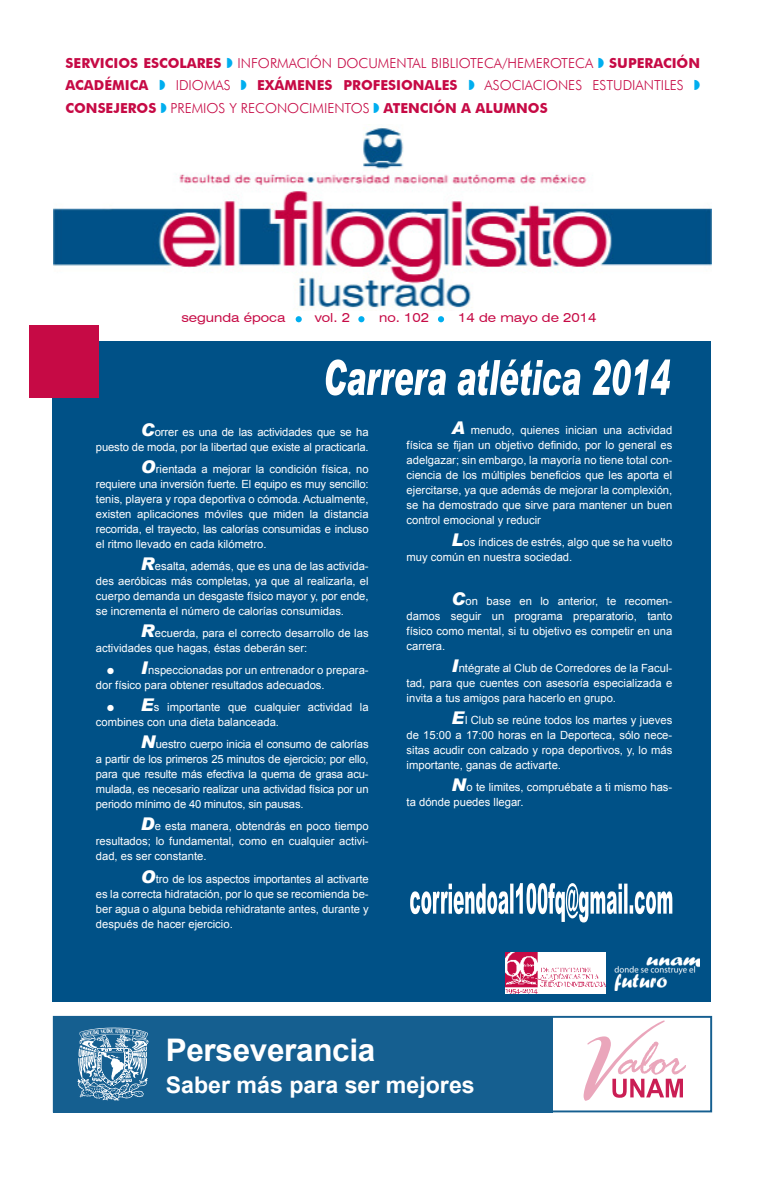
<style>
.page{position:relative;width:765px;height:1190px;background:#fff}
.page>*{position:absolute;margin:0;border:0;box-sizing:border-box;transform-origin:0 0}
.t1{font:700 31.12px "Arial";letter-spacing:-.01em;color:#fff}
.t2{font:700 22.88px "Arial";color:#fff}
.barra{font:300 13.75px/22.5px "Futura BT";color:#c60a45;text-align:justify}
.cprograma{font:expanded 12.5px "Swiss 721 BT";color:#c60a45}
.body_editorial{font:11.25px/15px "Arial";color:#fff;text-align:justify}
.s1{font-weight:700}
.s2{font-family:"Monotype Sorts";font-weight:400;color:#00aeef}
.s3{font-weight:900;font-style:italic;font-size:17.5px}
</style>
<div class="page">
<div style="left:52px;top:341px;width:659px;height:660px;background:#005187"></div>
<img style="left:615px;top:957px;width:85px;height:33px">
<img style="left:53px;top:128px;width:658px;height:180px">
<svg style="left:296px;top:316px;width:6px;height:6px"></svg>
<div style="left:358px;top:316px;width:7px;height:6px;background:#00aeef;border-radius:50%"></div>
<svg style="left:438px;top:316px;width:6px;height:6px"></svg>
<div style="left:29px;top:325px;width:70px;height:72px;background:#c60a45"></div>
<img style="left:506px;top:952px;width:100px;height:40px">
<svg style="left:326px;top:359px;width:344px;height:36px"></svg>
<svg style="left:410px;top:883px;width:262px;height:39px"></svg>
<div style="left:53px;top:1015px;width:659px;height:97px;border:2px solid #005187"></div>
<div style="left:53px;top:1016px;width:500px;height:96px;background:#155f90"></div>
<svg style="left:77px;top:1027px;width:72px;height:73px"></svg>
<svg style="left:584px;top:1020px;width:102px;height:80px"></svg>
<p class="barra" style="left:66px;top:51px;width:636px"><span class="s1">SERVICIOS ESCOLARES</span> <span class="s2">W</span> INFORMACIÓN DOCUMENTAL BIBLIOTECA/HEMEROTECA <span class="s2">W</span> <span class="s1">SUPERACIÓN ACADÉMICA</span> <span class="s2">W</span> IDIOMAS <span class="s2">W</span> <span class="s1">EXÁMENES PROFESIONALES</span> <span class="s2">W</span> ASOCIACIONES ESTUDIANTILES <span class="s2">W </span><span class="s1">CONSEJEROS</span> <span class="s2">W</span> PREMIOS Y RECONOCIMIENTOS <span class="s2">W</span> <span class="s1">ATENCIÓN A ALUMNOS</span></p>
<p class="cprograma" style="left:181px;top:310px;width:106px">segunda época</p>
<p class="cprograma" style="left:315px;top:310px;width:37px">vol. 2</p>
<p class="cprograma" style="left:379px;top:310px;width:51px">no. 102</p>
<p class="cprograma" style="left:458px;top:310px;width:140px">14 de mayo de 2014</p>
<p class="body_editorial" style="left:96px;top:424px;width:274px;text-align:right"><span class="s3">C</span>orrer es una de las actividades que se ha<br>puesto de moda, por la libertad que existe al practicarla.</p>
<p class="body_editorial" style="left:96px;top:461px;width:274px;text-indent:45px"><span class="s3">O</span>rientada a mejorar la condición física, no requiere una inversión fuerte. El equipo es muy sencillo: tenis, playera y ropa deportiva o cómoda. Actualmente, existen aplicaciones móviles que miden la distancia recorrida, el trayecto, las calorías consumidas e incluso el ritmo llevado en cada kilómetro.</p>
<p class="body_editorial" style="left:96px;top:558px;width:274px;text-indent:45px"><span class="s3">R</span>esalta, además, que es una de las activida&shy;des aeróbicas más completas, ya que al realizarla, el cuerpo demanda un desgaste físico mayor y, por ende, se incrementa el número de calorías consumidas.</p>
<p class="body_editorial" style="left:96px;top:625px;width:274px;text-indent:45px"><span class="s3">R</span>ecuerda, para el correcto desarrollo de las actividades que hagas, éstas deberán ser:</p>
<p class="body_editorial" style="left:96px;top:662px;width:274px;text-indent:11px">● <span class="s3">I</span>nspeccionadas por un entrenador o prepara&shy;dor físico para obtener resultados adecuados.</p>
<p class="body_editorial" style="left:96px;top:699px;width:274px;text-indent:11px">● <span class="s3">E</span>s importante que cualquier actividad la combines con una dieta balanceada.</p>
<p class="body_editorial" style="left:96px;top:736px;width:274px;text-indent:45px"><span class="s3">N</span>uestro cuerpo inicia el consumo de calorías a partir de los primeros 25 minutos de ejercicio; por ello, para que resulte más efectiva la quema de grasa acu&shy;mulada, es necesario realizar una actividad física por un periodo mínimo de 40 minutos, sin pausas.</p>
<p class="body_editorial" style="left:96px;top:819px;width:274px;text-indent:45px"><span class="s3">D</span>e esta manera, obtendrás en poco tiempo resultados; lo fundamental, como en cualquier activi&shy;dad, es ser constante.</p>
<p class="body_editorial" style="left:96px;top:871px;width:274px;text-indent:45px"><span class="s3">O</span>tro de los aspectos importantes al activarte es la correcta hidratación, por lo que se recomienda be&shy;ber agua o alguna bebida rehidratante antes, durante y después de hacer ejercicio.</p>
<p class="body_editorial" style="left:407px;top:422px;width:267px;text-indent:45px"><span class="s3">A</span> menudo, quienes inician una actividad física se fijan un objetivo definido, por lo general es adelgazar; sin embargo, la mayoría no tiene total con&shy;ciencia de los múltiples beneficios que les aporta el ejercitarse, ya que además de mejorar la complexión, se ha demostrado que sirve para mantener un buen control emocional y reducir</p>
<p class="body_editorial" style="left:407px;top:534px;width:267px;text-indent:45px"><span class="s3">L</span>os índices de estrés, algo que se ha vuelto muy común en nuestra sociedad.</p>
<p class="body_editorial" style="left:407px;top:593px;width:267px;text-indent:45px"><span class="s3">C</span>on base en lo anterior, te recomen&shy;damos seguir un programa preparatorio, tanto físico como mental, si tu objetivo es competir en una carrera.</p>
<p class="body_editorial" style="left:407px;top:660px;width:267px;text-indent:45px"><span class="s3">I</span>ntégrate al Club de Corredores de la Facul&shy;tad, para que cuentes con asesoría especializada e invita a tus amigos para hacerlo en grupo.</p>
<p class="body_editorial" style="left:407px;top:712px;width:267px;text-indent:45px"><span class="s3">E</span> l Club se reúne todos los martes y jueves de 15:00 a 17:00 horas en la Deporteca, sólo nece&shy;sitas acudir con calzado y ropa deportivos, y, lo más importante, ganas de activarte.</p>
<p class="body_editorial" style="left:407px;top:779px;width:267px;text-indent:45px"><span class="s3">N</span>o te limites, compruébate a ti mismo has&shy;ta dónde puedes llegar.</p>
<h1 class="t1" style="left:166px;top:1029px;width:211px">Perseverancia</h1>
<h2 class="t2" style="left:166px;top:1069px;width:310px">Saber más para ser mejores</h2>
</div>
